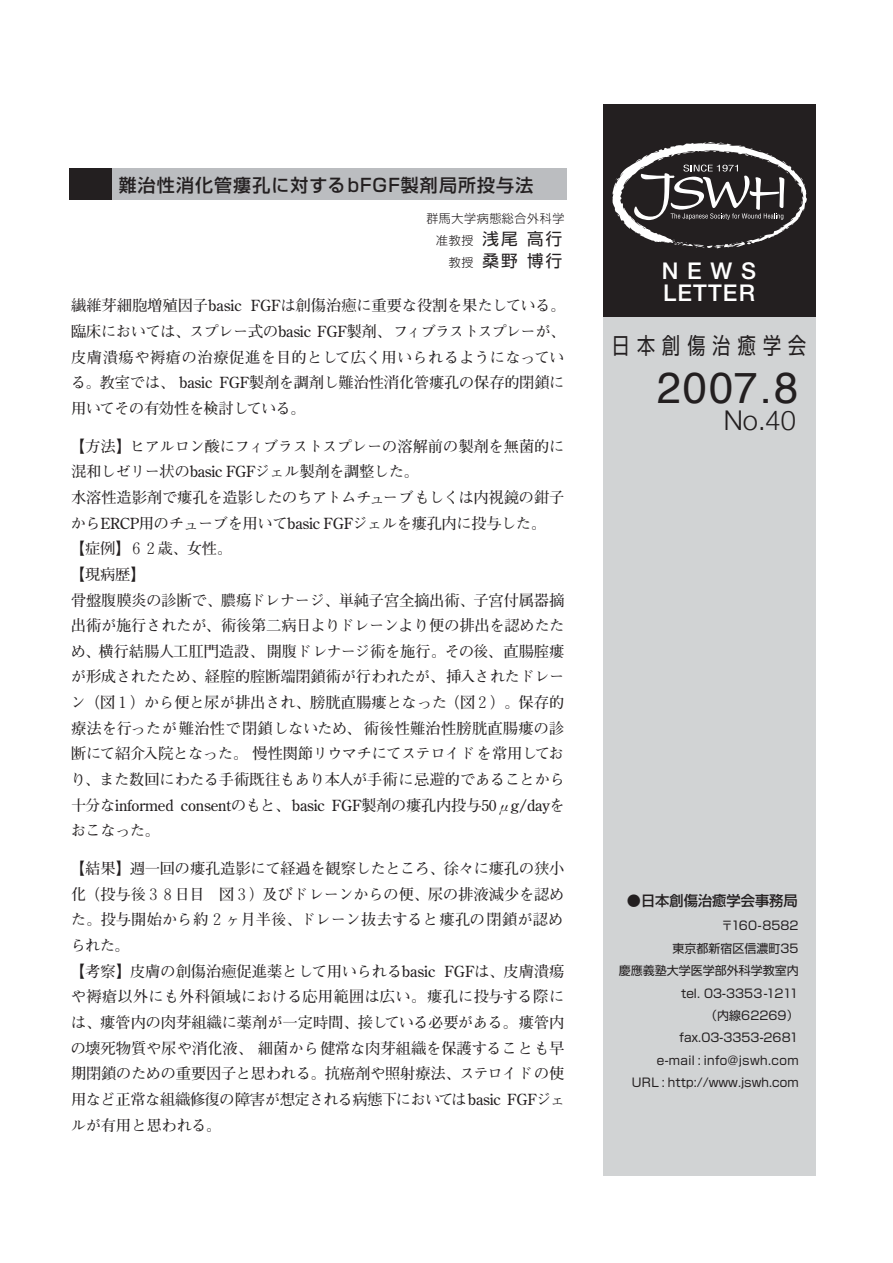
<style>
.page{position:relative;width:893px;height:1263px;background:#fff}
.page>*{position:absolute;margin:0;border:0;box-sizing:border-box;transform-origin:0 0}
.t1{font:43.5px "Helvetica";color:#231f20}
.t2{font:300 27.15px "Helvetica Neue";color:#231f20}
.t3{font:500 23.1px/21.8px "Helvetica Neue";letter-spacing:.05em;color:#fff}
.t4{font:22.5px "Shin Go regular 83 pv RKSJ H";letter-spacing:.4em;color:#231f20;scale:.8 1}
.t5{font:18px "Shin Go Medium 83 pv RKSJ H";letter-spacing:.06em;color:#231f20}
.t6{font:16.5px/22px "Shin Go regular 83 pv RKSJ H";letter-spacing:.125em;color:#231f20;text-align:right}
.t7{font:15.3px/25.7px "Futo Min A101 Bold 83 pv RKSJ H";letter-spacing:-.015em;color:#231f20}
.t8{font:14.25px "Shin Go Medium 83 pv RKSJ H";color:#231f20}
.t9{font:12px/22.5px "Shin Go regular 83 pv RKSJ H";color:#231f20;text-align:right}
.t10{font:12px "Shin Go Light 83 pv RKSJ H";letter-spacing:.05em;color:#231f20}
.s1{font-family:"Shin Go Light 83 pv RKSJ H";font-size:12px}
</style>
<div class="page">
<div style="left:69px;top:168px;width:497px;height:32px;background:#bbbdc0"></div>
<div style="left:69px;top:168px;width:42px;height:32px;background:#231f20"></div>
<div style="left:603px;top:104px;width:212px;height:213px;background:#231f20"></div>
<div style="left:603px;top:317px;width:212px;height:859px;background:#d1d3d4"></div>
<svg style="left:612px;top:142px;width:195px;height:107px"></svg>
<p class="t5" style="left:119px;top:179px;width:416px">難治性消化管瘻孔に対するbFGF製剤局所投与法</p>
<p class="t10" style="left:426px;top:214px;width:139px">群馬大学病態総合外科学</p>
<p class="t6" style="left:436px;top:230px;width:128px"><span class="s1">准教授</span> 浅尾 高行<span class="s1">教授</span> 桑野 博行</p>
<p class="t7" style="left:71px;top:295px;width:496px;text-align:justify">繊維芽細胞増殖因子basic FGFは創傷治癒に重要な役割を果たしている。臨床においては、スプレー式のbasic FGF製剤、フィブラストスプレーが、皮膚潰瘍や褥瘡の治療促進を目的として広く用いられるようになっている。教室では、 basic FGF製剤を調剤し難治性消化管瘻孔の保存的閉鎖に用いてその有効性を検討している。</p>
<p class="t7" style="left:70px;top:435px;width:496px">【方法】ヒアルロン酸にフィブラストスプレーの溶解前の製剤を無菌的に混和しゼリー状のbasic FGFジェル製剤を調整した。<br>水溶性造影剤で瘻孔を造影したのちアトムチューブもしくは内視鏡の鉗子からERCP用のチューブを用いてbasic FGFジェルを瘻孔内に投与した。<br>【症例】６２歳、女性。<br>【現病歴】<br>骨盤腹膜炎の診断で、膿瘍ドレナージ、単純子宮全摘出術、子宮付属器摘出術が施行されたが、術後第二病日よりドレーンより便の排出を認めたため、横行結腸人工肛門造設、開腹ドレナージ術を施行。その後、直腸腟瘻が形成されたため、経腟的腟断端閉鎖術が行われたが、挿入されたドレーン（図１）から便と尿が排出され、膀胱直腸瘻となった（図２）。保存的療法を行ったが難治性で閉鎖しないため、術後性難治性膀胱直腸瘻の診断にて紹介入院となった。慢性関節リウマチにてステロイドを常用しており、また数回にわたる手術既往もあり本人が手術に忌避的であることから十分なinformed consentのもと、basic FGF製剤の瘻孔内投与50μg/dayをおこなった。</p>
<p class="t7" style="left:70px;top:858px;width:497px">【結果】週一回の瘻孔造影にて経過を観察したところ、徐々に瘻孔の狭小化（投与後３８日目 図３）及びドレーンからの便、尿の排液減少を認めた。投与開始から約２ヶ月半後、ドレーン抜去すると瘻孔の閉鎖が認められた。<br>【考察】皮膚の創傷治癒促進薬として用いられるbasic FGFは、皮膚潰瘍や褥瘡以外にも外科領域における応用範囲は広い。瘻孔に投与する際には、瘻管内の肉芽組織に薬剤が一定時間、接している必要がある。瘻管内の壊死物質や尿や消化液、細菌から健常な肉芽組織を保護することも早期閉鎖のための重要因子と思われる。抗癌剤や照射療法、ステロイドの使用など正常な組織修復の障害が想定される病態下においてはbasic FGFジェルが有用と思われる。</p>
<h3 class="t3" style="left:662px;top:260px;width:96px">N E W S<br>LETTER</h3>
<h3 class="t4" style="left:612px;top:337px;width:244px">日本創傷治癒学会</h3>
<h1 class="t1" style="left:657px;top:369px;width:143px">2007.8</h1>
<h2 class="t2" style="left:724px;top:403px;width:74px">No.40</h2>
<p class="t8" style="left:627px;top:896px;width:172px">●日本創傷治癒学会事務局</p>
<p class="t9" style="left:619px;top:916px;width:181px">〒160-8582<br>東京都新宿区信濃町35<br>慶應義塾大学医学部外科学教室内tel. 03-3353-1211<br>（内線62269）<br>　　　　　fax.03-3353-2681 e-mail : info@jswh.com<br>URL : http://www.jswh.com</p>
</div>
